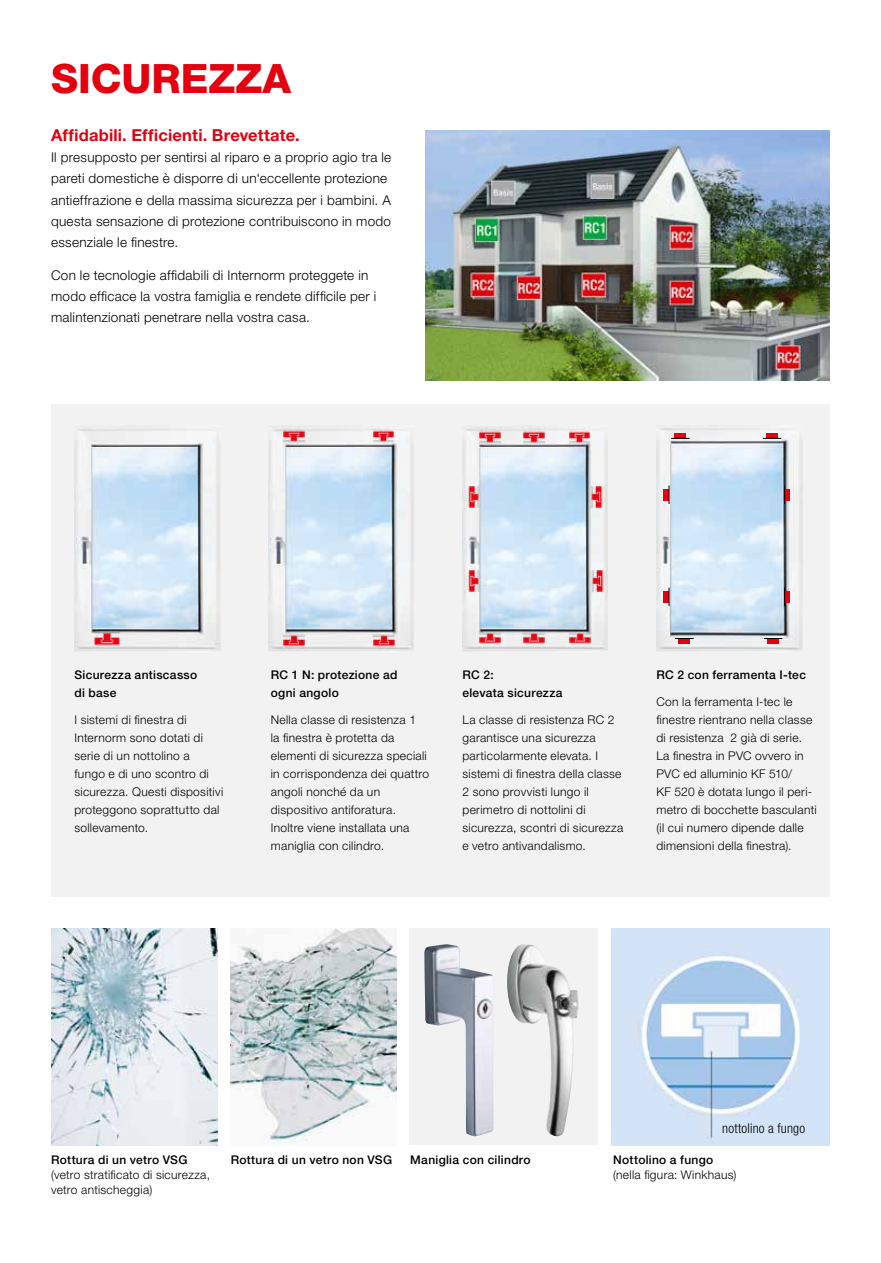
<style>
.page{position:relative;width:881px;height:1263px;background:#fff}
.page>*{position:absolute;margin:0;border:0;box-sizing:border-box;transform-origin:0 0}
.t1{font:800 40.5px "Helvetica Neue LT Pro";color:#e3000f}
.t2{font:700 16.5px "Helvetica Neue LT Pro";letter-spacing:.01em;color:#e3000f}
.t3{font:300 13.5px/21px "Helvetica Neue LT Pro";letter-spacing:.02em;color:#000}
.t4{font:300 condensed 13.5px "Helvetica Neue LT Pro";letter-spacing:.015em;color:#000}
.t5{font:300 12px/18px "Helvetica Neue LT Pro";letter-spacing:.025em;color:#000}
.t6{font:500 12px/18px "Helvetica Neue LT Pro";letter-spacing:.025em;color:#000}
</style>
<div class="page">
<div style="left:409px;top:928px;width:189px;height:216px;background:#f2f2f2"></div>
<img style="left:425px;top:131px;width:404px;height:249px">
<div style="left:51px;top:404px;width:778px;height:493px;background:#f2f2f2"></div>
<img style="left:611px;top:928px;width:218px;height:217px">
<img style="left:230px;top:928px;width:166px;height:217px">
<img style="left:51px;top:928px;width:166px;height:217px">
<img style="left:507px;top:944px;width:72px;height:193px">
<img style="left:424px;top:944px;width:69px;height:192px">
<img style="left:462px;top:427px;width:145px;height:224px">
<img style="left:568px;top:631px;width:23px;height:17px">
<img style="left:478px;top:631px;width:23px;height:17px">
<img style="left:522px;top:631px;width:23px;height:17px">
<img style="left:590px;top:570px;width:17px;height:22px">
<img style="left:589px;top:485px;width:17px;height:23px">
<img style="left:568px;top:428px;width:22px;height:16px">
<img style="left:522px;top:428px;width:23px;height:16px">
<img style="left:478px;top:428px;width:23px;height:16px">
<img style="left:464px;top:570px;width:16px;height:22px">
<img style="left:464px;top:485px;width:16px;height:23px">
<img style="left:74px;top:426px;width:146px;height:225px">
<img style="left:93px;top:630px;width:27px;height:20px">
<img style="left:268px;top:426px;width:145px;height:225px">
<img style="left:282px;top:633px;width:23px;height:17px">
<img style="left:372px;top:633px;width:23px;height:17px">
<img style="left:282px;top:427px;width:23px;height:16px">
<img style="left:372px;top:427px;width:23px;height:16px">
<img style="left:656px;top:425px;width:146px;height:226px">
<div style="left:678px;top:638px;width:11px;height:6px;background:#e3000f"></div>
<svg style="left:675px;top:638px;width:18px;height:1px"></svg>
<div style="left:767px;top:638px;width:11px;height:6px;background:#e3000f"></div>
<svg style="left:763px;top:638px;width:19px;height:1px"></svg>
<div style="left:663px;top:591px;width:5px;height:11px;background:#e3000f"></div>
<svg style="left:668px;top:587px;width:1px;height:19px"></svg>
<div style="left:663px;top:489px;width:5px;height:11px;background:#e3000f"></div>
<svg style="left:668px;top:485px;width:1px;height:19px"></svg>
<div style="left:674px;top:433px;width:11px;height:5px;background:#e3000f"></div>
<svg style="left:671px;top:438px;width:18px;height:1px"></svg>
<div style="left:766px;top:433px;width:11px;height:5px;background:#e3000f"></div>
<svg style="left:762px;top:438px;width:19px;height:1px"></svg>
<svg style="left:785px;top:489px;width:5px;height:11px"></svg>
<svg style="left:784px;top:485px;width:1px;height:19px"></svg>
<svg style="left:785px;top:591px;width:5px;height:11px"></svg>
<svg style="left:784px;top:587px;width:1px;height:19px"></svg>
<h1 class="t1" style="left:51px;top:54px;width:241px">SICUREZZA</h1>
<h2 class="t2" style="left:51px;top:125px;width:250px">Affidabili. Efficienti. Brevettate.</h2>
<p class="t3" style="left:51px;top:147px;width:341px">Il presupposto per sentirsi al riparo e a proprio agio tra le pareti domestiche è disporre di un‘eccellente protezione antieffrazione e della massima sicurezza per i bambini. A questa sensazione di protezione contribuiscono in modo essenziale le finestre.</p>
<p class="t3" style="left:51px;top:265px;width:326px">Con le tecnologie affidabili di Internorm proteggete in modo efficace la vostra famiglia e rendete difficile per i malintenzionati penetrare nella vostra casa.</p>
<p class="t6" style="left:74px;top:666px;width:124px">Sicurezza antiscasso di base</p>
<p class="t5" style="left:74px;top:710px;width:150px">I sistemi di finestra di<br>Internorm sono dotati di serie di un nottolino a fungo e di uno scontro di sicurezza. Questi dispositivi proteggono soprattutto dal sollevamento.</p>
<p class="t6" style="left:271px;top:666px;width:128px">RC 1 N: protezione ad ogni angolo</p>
<p class="t5" style="left:271px;top:710px;width:160px">Nella classe di resistenza 1<br>la finestra è protetta da elementi di sicurezza speciali in corrispondenza dei quattro angoli nonché da un dispositivo antiforatura.<br>Inoltre viene installata una maniglia con cilindro.</p>
<p class="t6" style="left:462px;top:666px;width:101px">RC 2:<br>elevata sicurezza</p>
<p class="t5" style="left:462px;top:710px;width:162px">La classe di resistenza RC 2 garantisce una sicurezza particolarmente elevata. I sistemi di finestra della classe<br>2 sono provvisti lungo il perimetro di nottolini di sicurezza, scontri di sicurezza e vetro antivandalismo.</p>
<p class="t6" style="left:656px;top:666px;width:151px">RC 2 con ferramenta I-tec</p>
<p class="t5" style="left:656px;top:692px;width:162px">Con la ferramenta I-tec le finestre rientrano nella classe di resistenza 2 già di serie.<br>La finestra in PVC ovvero in<br>PVC ed alluminio KF 510/<br>KF 520 è dotata lungo il peri&shy;metro di bocchette basculanti (il cui numero dipende dalle dimensioni della finestra).</p>
<p class="t4" style="left:722px;top:1120px;width:84px">nottolino a fungo</p>
<p class="t6" style="left:51px;top:1150px;width:138px">Rottura di un vetro VSG</p>
<p class="t6" style="left:230px;top:1150px;width:163px">Rottura di un vetro non VSG</p>
<p class="t6" style="left:410px;top:1150px;width:122px">Maniglia con cilindro</p>
<p class="t5" style="left:51px;top:1166px;width:160px;line-height:15px">(vetro stratificato di sicurezza, vetro antischeggia)</p>
<p class="t6" style="left:613px;top:1150px;width:101px">Nottolino a fungo</p>
<p class="t5" style="left:613px;top:1165px;width:125px">(nella figura: Winkhaus)</p>
</div>
